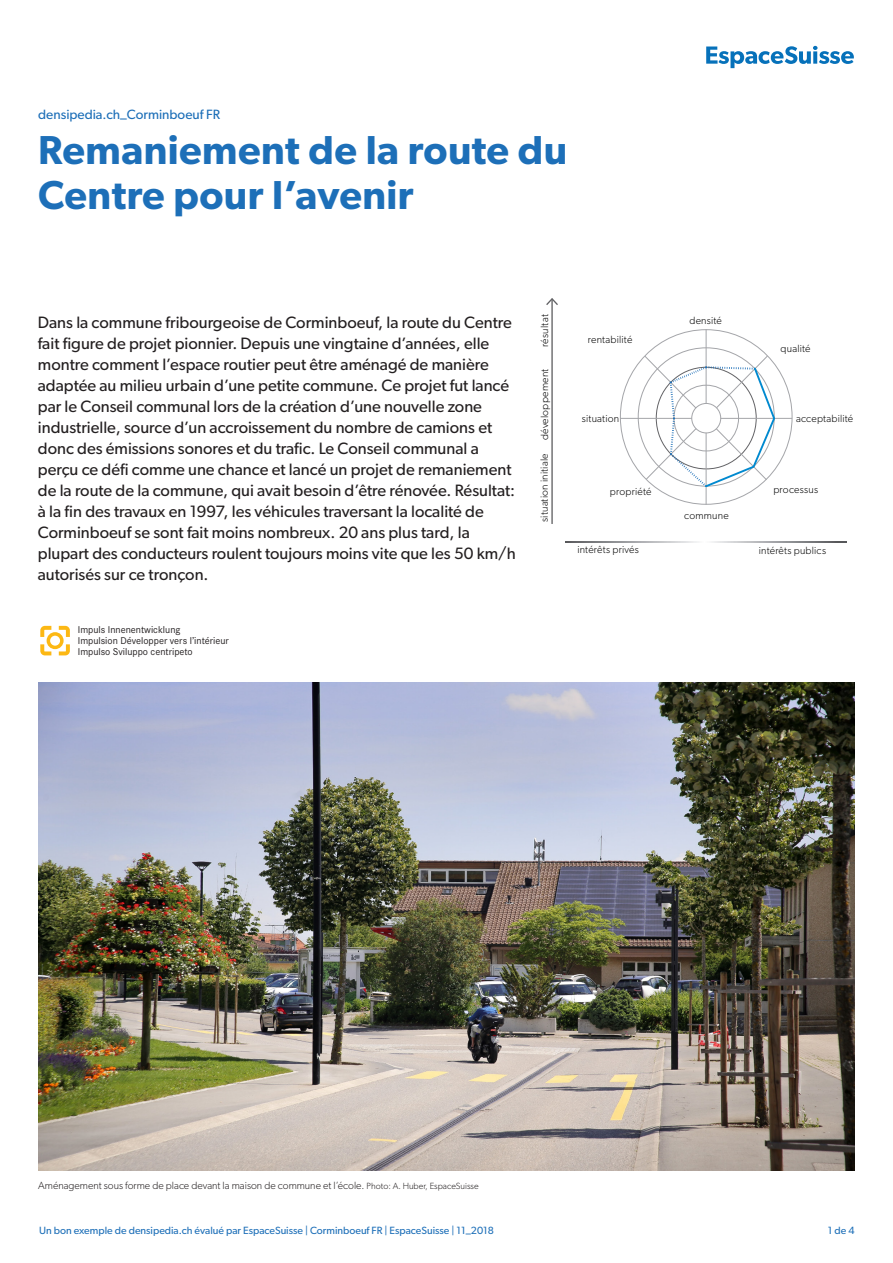
<style>
.page{position:relative;width:893px;height:1263px;background:#fff}
.page>*{position:absolute;margin:0;border:0;box-sizing:border-box;transform-origin:0 0}
.Kapiteltitel{font:600 40.5px/45px "Gibson";letter-spacing:.01em;color:#1d6fb8}
.Lead{font:16.5px/21px "Gibson";color:#231f20}
.Obertitel{font:13.5px "Gibson";color:#1d6fb8}
.Anmeldeschluss{font:300 10.5px "Gibson";letter-spacing:.02em;color:#000}
.Seitenzahl{font:10.5px "Gibson";color:#1d6fb8}
.Bildlegende_linksbü{font:300 10.5px "Gibson";color:#231f20}
.t1{font:10.2px/11.2px "Corporate S";color:#231f20}
.s1{font-size:9px}
</style>
<div class="page">
<svg style="left:706px;top:46px;width:148px;height:22px"></svg>
<svg style="left:40px;top:626px;width:30px;height:29px"></svg>
<hr style="left:706px;top:329px;width:1px;height:176px;background:#a4a5a9">
<hr style="left:620px;top:418px;width:172px;height:1px;background:#a4a5a9">
<hr style="left:551px;top:299px;width:2px;height:225px;background:#636366">
<svg style="left:546px;top:298px;width:12px;height:9px"></svg>
<svg style="left:565px;top:541px;width:281px;height:2px"></svg>
<img style="left:38px;top:682px;width:816px;height:488px">
<svg style="left:644px;top:355px;width:132px;height:134px"></svg>
<p class="Obertitel" style="left:38px;top:106px;width:183px">densipedia.ch_Corminboeuf FR</p>
<p class="Kapiteltitel" style="left:38px;top:126px;width:530px">Remaniement de la route du<br>Centre pour l’avenir</p>
<p class="Lead" style="left:38px;top:312px;width:479px">Dans la commune fribourgeoise de Corminboeuf, la route du Centre fait figure de projet pionnier. Depuis une vingtaine d’années, elle montre comment l’espace routier peut être aménagé de manière adaptée au milieu urbain d’une petite commune. Ce projet fut lancé par le Conseil communal lors de la création d’une nouvelle zone industrielle, source d’un accroissement du nombre de camions et donc des émissions sonores et du trafic. Le Conseil communal a perçu ce défi comme une chance et lancé un projet de remaniement de la route de la commune, qui avait besoin d’être rénovée. Résultat: à la fin des travaux en 1997, les véhicules traversant la localité de Corminboeuf se sont fait moins nombreux. 20 ans plus tard, la plupart des conducteurs roulent toujours moins vite que les 50 km/h autorisés sur ce tronçon.</p>
<p class="t1" style="left:78px;top:624px;width:153px">Impuls Innenentwicklung<br>Impulsion Développer vers l’intérieur<br>Impulso Sviluppo centripeto</p>
<p class="Anmeldeschluss" style="left:538px;top:347px;width:34px;rotate:-90deg">résultat</p>
<p class="Anmeldeschluss" style="left:538px;top:440px;width:73px;rotate:-90deg">développement</p>
<p class="Anmeldeschluss" style="left:538px;top:522px;width:70px;rotate:-90deg">situation initiale</p>
<p class="Anmeldeschluss" style="left:588px;top:333px;width:46px">rentabilité</p>
<p class="Anmeldeschluss" style="left:689px;top:314px;width:34px">densité</p>
<p class="Anmeldeschluss" style="left:781px;top:342px;width:31px">qualité</p>
<p class="Anmeldeschluss" style="left:582px;top:412px;width:39px">situation</p>
<p class="Anmeldeschluss" style="left:796px;top:412px;width:59px">acceptabilité</p>
<p class="Anmeldeschluss" style="left:610px;top:485px;width:43px">propriété</p>
<p class="Anmeldeschluss" style="left:773px;top:483px;width:46px">processus</p>
<p class="Anmeldeschluss" style="left:684px;top:509px;width:46px">commune</p>
<p class="Anmeldeschluss" style="left:577px;top:543px;width:63px">intérêts privés</p>
<p class="Anmeldeschluss" style="left:759px;top:544px;width:69px">intérêts publics</p>
<p class="Bildlegende_linksbü" style="left:38px;top:1179px;width:442px">Aménagement sous forme de place devant la maison de commune et l’école. <span class="s1">Photo: A. Huber, EspaceSuisse</span></p>
<p class="Seitenzahl" style="left:39px;top:1223px;width:456px">Un bon exemple de densipedia.ch évalué par EspaceSuisse | Corminboeuf FR | EspaceSuisse | 11_2018</p>
<p class="Seitenzahl" style="left:828px;top:1223px;width:28px">1 de 4</p>
</div>
